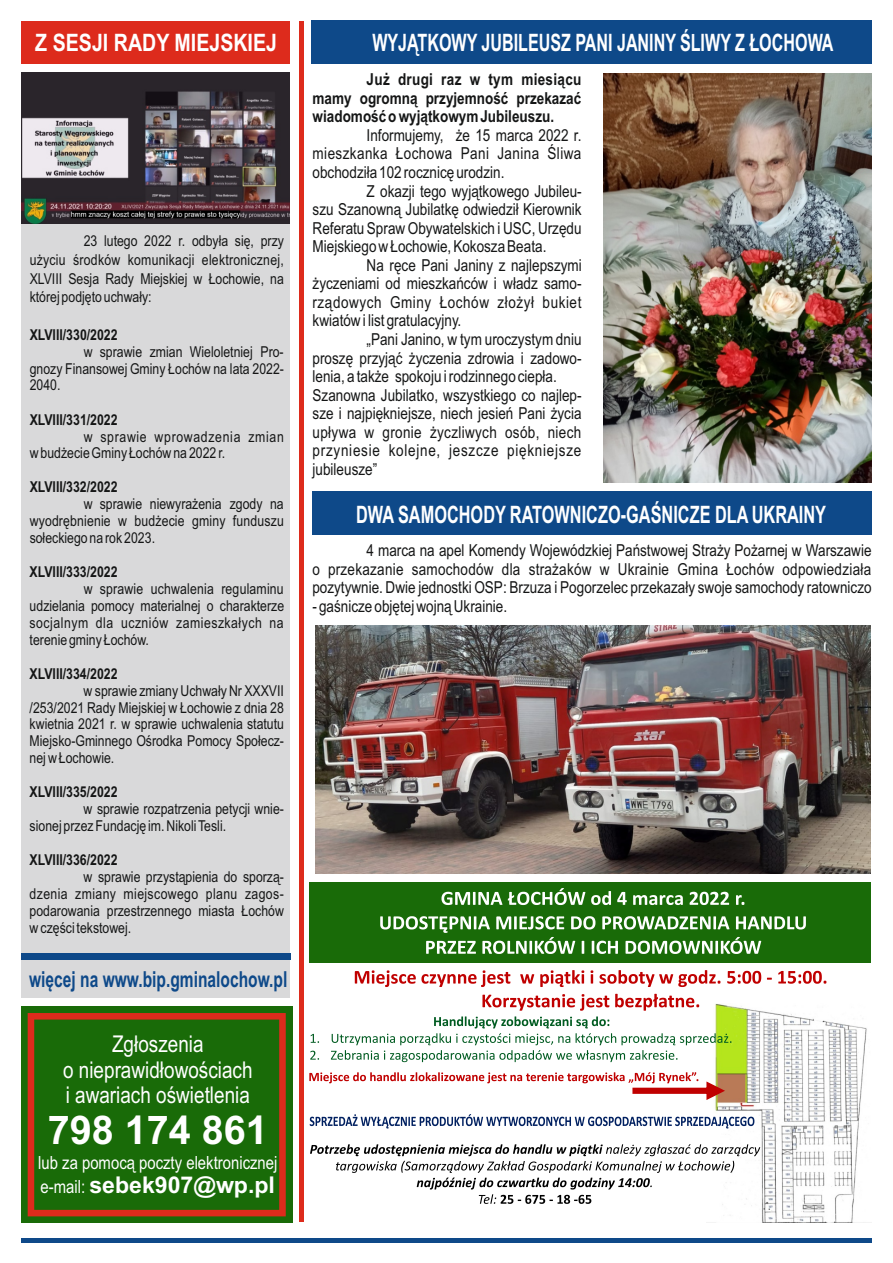
<style>
.page{position:relative;width:893px;height:1263px;background:#fff}
.page>*{position:absolute;margin:0;border:0;box-sizing:border-box;transform-origin:0 0}
.t1{font:700 39.6px "Arial";color:#fff}
.t2{font:700 24px "Arial Narrow";color:#fff;scale:.82 1}
.t3{font:700 24px "Arial Narrow";color:#fff;scale:.83 1}
.t4{font:700 24px "Arial";color:#fff;scale:.82 1}
.t5{font:23.1px/26px "Arial Narrow";color:#fff;text-align:center}
.t6{font:700 23.1px "Arial";color:#fff}
.t7{font:700 22.05px "Arial";color:#0e4989;scale:.71 1}
.t8{font:18.15px "Arial Narrow";color:#fff}
.t9{font:16.5px/18.5px "Arial Narrow";color:#151616;text-align:justify}
.t10{font:700 16.5px/18.6px "Arial Narrow";color:#151616;text-align:justify}
.t11{font:15px/16.8px "Arial Narrow";color:#151616;text-align:justify}
.t12{font:700 15px "Arial Narrow";color:#151616}
.t13{font:15px/16.8px "Arial Narrow";letter-spacing:.045em;color:#151616}
.s1{font-family:"Arial Narrow";font-weight:400;font-size:18.15px}
</style>
<div class="page">
<div style="left:21px;top:73px;width:269px;height:925px;background:#d9d9da"></div>
<div style="left:21px;top:21px;width:269px;height:43px;background:#dd2b1c"></div>
<div style="left:299px;top:21px;width:5px;height:1201px;background:#dd2b1c"></div>
<div style="left:21px;top:1238px;width:851px;height:5px;background:#0e4989"></div>
<div style="left:312px;top:491px;width:560px;height:43px;background:#0e4989"></div>
<div style="left:311px;top:21px;width:561px;height:43px;background:#0e4989"></div>
<img style="left:21px;top:72px;width:269px;height:151px">
<div style="left:21px;top:953px;width:270px;height:6px;background:#0e4989"></div>
<img style="left:604px;top:74px;width:267px;height:408px">
<div style="left:21px;top:1006px;width:271px;height:217px;background:#196b08"></div>
<svg style="left:28px;top:1013px;width:258px;height:203px"></svg>
<img style="left:315px;top:625px;width:556px;height:249px">
<div style="left:309px;top:883px;width:562px;height:80px;background:#196b08"></div>
<svg style="left:441px;top:888px;width:303px;height:17px"></svg>
<svg style="left:380px;top:916px;width:426px;height:38px"></svg>
<svg style="left:355px;top:970px;width:365px;height:17px"></svg>
<svg style="left:727px;top:971px;width:34px;height:13px"></svg>
<svg style="left:778px;top:971px;width:48px;height:13px"></svg>
<img style="left:715px;top:1005px;width:152px;height:217px">
<svg style="left:309px;top:1072px;width:416px;height:28px"></svg>
<svg style="left:310px;top:1144px;width:450px;height:60px"></svg>
<svg style="left:311px;top:1034px;width:8px;height:9px"></svg>
<svg style="left:310px;top:1051px;width:9px;height:9px"></svg>
<svg style="left:331px;top:994px;width:400px;height:68px"></svg>
<svg style="left:310px;top:1114px;width:444px;height:14px"></svg>
<h2 class="t4" style="left:35px;top:34px;width:296px">Z SESJI RADY MIEJSKIEJ</h2>
<h2 class="t2" style="left:372px;top:34px;width:564px">WYJĄTKOWY JUBILEUSZ PANI JANINY ŚLIWY Z ŁOCHOWA</h2>
<p class="t11" style="left:30px;top:233px;width:256px;line-height:18.8px;text-indent:54px">23 lutego 2022 r. odbyła się, przy użyciu środków komunikacji elektronicznej, XLVIII Sesja Rady Miejskiej w Łochowie, na której podjęto uchwały:</p>
<p class="t12" style="left:30px;top:329px;width:89px">XLVIII/330/2022</p>
<p class="t11" style="left:30px;top:344px;width:256px;text-indent:54px">w sprawie zmian Wieloletniej Pro&shy;gnozy Finansowej Gminy Łochów na lata 2022- 2040.</p>
<p class="t12" style="left:30px;top:414px;width:89px">XLVIII/331/2022</p>
<p class="t13" style="left:30px;top:429px;width:256px;text-indent:54px">w sprawie wprowadzenia zmian w budżecie Gminy Łochów na 2022 r.</p>
<p class="t12" style="left:30px;top:481px;width:89px">XLVIII/332/2022</p>
<p class="t11" style="left:30px;top:497px;width:256px;text-indent:54px">w sprawie niewyrażenia zgody na wyodrębnienie w budżecie gminy funduszu sołeckiego na rok 2023.</p>
<p class="t12" style="left:30px;top:566px;width:89px">XLVIII/333/2022</p>
<p class="t11" style="left:30px;top:582px;width:256px;text-indent:54px">w sprawie uchwalenia regulaminu udzielania pomocy materialnej o charakterze socjalnym dla uczniów zamieszkałych na terenie gminy Łochów.</p>
<p class="t12" style="left:30px;top:668px;width:89px">XLVIII/334/2022</p>
<p class="t11" style="left:30px;top:683px;width:256px;text-indent:54px">w sprawie zmiany Uchwały Nr XXXVII /253/2021 Rady Miejskiej w Łochowie z dnia 28 kwietnia 2021 r. w sprawie uchwalenia statutu Miejsko-Gminnego Ośrodka Pomocy Społecz&shy;nej w Łochowie.</p>
<p class="t12" style="left:30px;top:786px;width:89px">XLVIII/335/2022</p>
<p class="t11" style="left:30px;top:802px;width:256px;text-indent:54px">w sprawie rozpatrzenia petycji wnie&shy;sionej przez Fundację im. Nikoli Tesli.</p>
<p class="t12" style="left:30px;top:854px;width:89px">XLVIII/336/2022</p>
<p class="t11" style="left:30px;top:870px;width:256px;text-indent:54px">w sprawie przystąpienia do sporzą&shy;dzenia zmiany miejscowego planu zagos&shy;podarowania przestrzennego miasta Łochów w części tekstowej.</p>
<h3 class="t7" style="left:29px;top:971px;width:365px">więcej na www.bip.gminalochow.pl</h3>
<h3 class="t5" style="left:63px;top:1033px;width:191px">Zgłoszenia<br>o nieprawidłowościach i awariach oświetlenia</h3>
<h1 class="t1" style="left:48px;top:1115px;width:222px">798 174 861</h1>
<p class="t8" style="left:38px;top:1155px;width:241px">lub za pomocą poczty elektronicznej</p>
<h3 class="t6" style="left:41px;top:1176px;width:236px"><span class="s1">e-mail:</span> sebek907@wp.pl</h3>
<p class="t10" style="left:313px;top:71px;width:270px;text-indent:54px">Już drugi raz w tym miesiącu mamy ogromną przyjemność przekazać wiadomość o wyjątkowym Jubileuszu.</p>
<p class="t9" style="left:313px;top:127px;width:270px;text-indent:54px">Informujemy, że 15 marca 2022 r. mieszkanka Łochowa Pani Janina Śliwa obchodziła 102 rocznicę urodzin.</p>
<p class="t9" style="left:313px;top:183px;width:271px;text-indent:54px">Z okazji tego wyjątkowego Jubileu&shy;szu Szanowną Jubilatkę odwiedził Kierownik Referatu Spraw Obywatelskich i USC, Urzędu Miejskiego w Łochowie, Kokosza Beata.</p>
<p class="t9" style="left:313px;top:257px;width:271px;text-indent:54px">Na ręce Pani Janiny z najlepszymi życzeniami od mieszkańców i władz samo&shy;rządowych Gminy Łochów złożył bukiet kwiatów i list gratulacyjny.</p>
<p class="t9" style="left:313px;top:331px;width:271px;text-align:left;text-indent:54px">„Pani Janino, w tym uroczystym dniu proszę przyjąć życzenia zdrowia i zadowo&shy;lenia, a także spokoju i rodzinnego ciepła.<br>Szanowna Jubilatko, wszystkiego co najlep&shy;sze i najpiękniejsze, niech jesień Pani życia upływa w gronie życzliwych osób, niech przyniesie kolejne, jeszcze piękniejsze jubileusze”</p>
<h2 class="t3" style="left:356px;top:506px;width:568px">DWA SAMOCHODY RATOWNICZO-GAŚNICZE DLA UKRAINY</h2>
<p class="t9" style="left:312px;top:543px;width:561px;text-indent:54px">4 marca na apel Komendy Wojewódzkiej Państwowej Straży Pożarnej w Warszawie o przekazanie samochodów dla strażaków w Ukrainie Gmina Łochów odpowiedziała pozytywnie. Dwie jednostki OSP: Brzuza i Pogorzelec przekazały swoje samochody ratowniczo</p>
<p class="t9" style="left:312px;top:598px;width:196px">- gaśnicze objętej wojną Ukrainie.</p>
</div>
